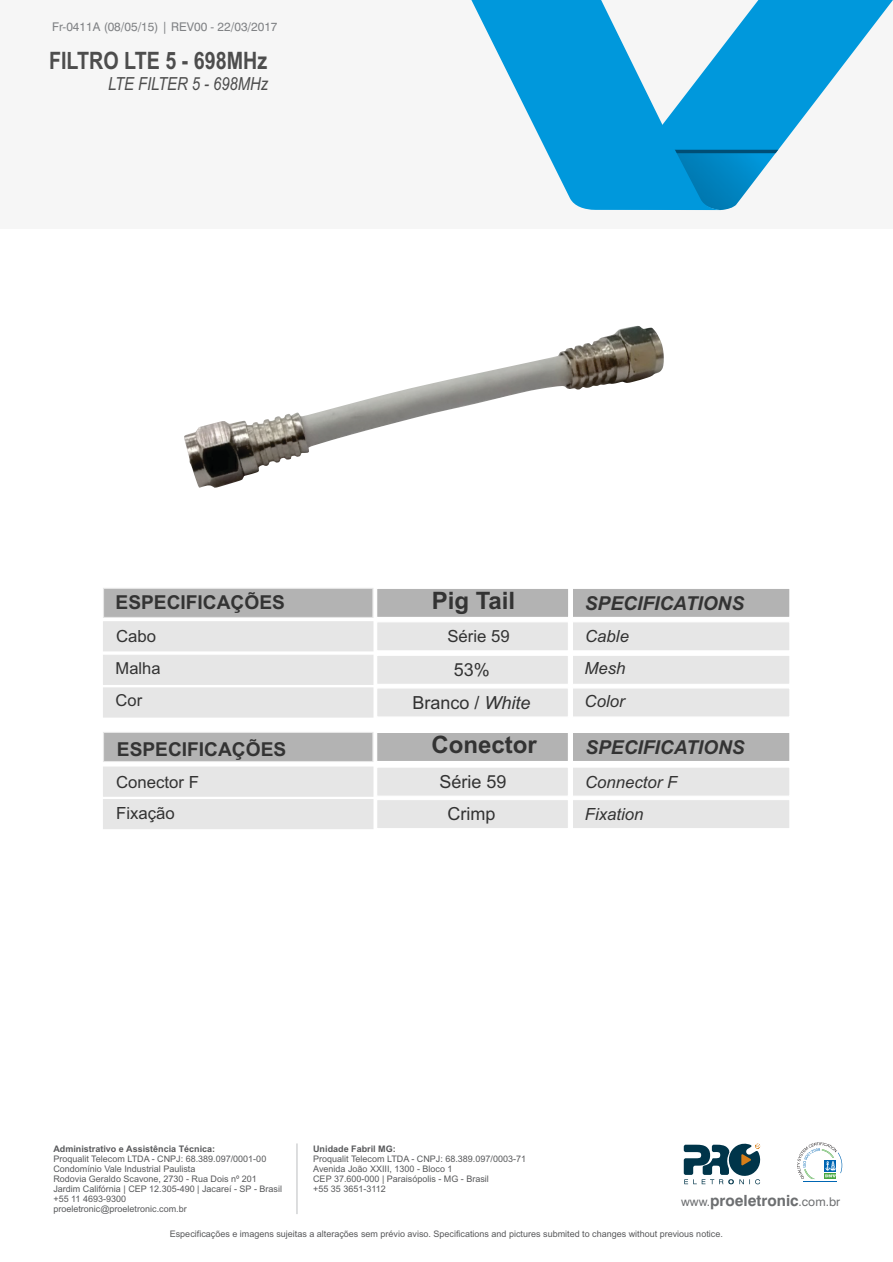
<style>
.page{position:relative;width:893px;height:1262px;background:#fff}
.page>*{position:absolute;margin:0;border:0;box-sizing:border-box;transform-origin:0 0}
.t1{font:700 24px "Arial Narrow";color:#4d4d4d}
.t2{font:700 24px "Arial";color:#333}
.t3{font:700 19.2px "Arial";color:#333}
.t4{font:italic 700 19.2px "Arial";color:#333}
.t5{font:18px/33px "Arial";color:#333;text-align:center}
.t6{font:italic 18px "Arial Narrow";color:#4d4d4d}
.t7{font:italic 16.8px/32.4px "Arial";color:#333}
.t8{font:16.8px/30.9px "Arial";color:#333}
.t9{font:16.5px/32.7px "Arial";color:#333}
.t10{font:700 15.45px "Swiss 721 BT";color:#6d6f71}
.t11{font:12px "Swiss 721 BT";color:#808285}
.t12{font:9px/10.1px "Arial";color:#58595b}
.t13{font:700 9px "Arial";color:#58595b}
.s1{font-style:italic}
.s2{font-weight:400;font-size:12.15px}
</style>
<div class="page">
<img style="left:186px;top:326px;width:477px;height:134px">
<svg style="left:103px;top:732px;width:687px;height:97px"></svg>
<svg style="left:103px;top:588px;width:687px;height:130px"></svg>
<div style="left:0;top:0;width:893px;height:228px;background:#f6f6f6"></div>
<hr style="left:296px;top:1143px;width:1px;height:71px;background:#bcbec0">
<svg style="left:683px;top:1143px;width:78px;height:41px"></svg>
<hr style="left:803px;top:1181px;width:33px;height:1px;background:#0066b3">
<svg style="left:797px;top:1142px;width:45px;height:37px"></svg>
<svg style="left:720px;top:0;width:172px;height:210px;fill:#0098dc"></svg>
<svg style="left:471px;top:0;width:249px;height:210px;fill:#0098dc"></svg>
<h3 class="t11" style="left:52px;top:22px;width:227px">Fr-0411A (08/05/15) | REV00 - 22/03/2017</h3>
<h1 class="t1" style="left:49px;top:51px;width:220px">FILTRO LTE 5 - 698MHz</h1>
<h3 class="t6" style="left:108px;top:77px;width:161px">LTE FILTER 5 - 698MHz</h3>
<h1 class="t2" style="left:431px;top:591px;width:85px">Pig Tail</h1>
<h2 class="t3" style="left:116px;top:595px;width:171px">ESPECIFICAÇÕES</h2>
<h2 class="t4" style="left:585px;top:596px;width:161px">SPECIFICATIONS</h2>
<h3 class="t8" style="left:447px;top:622px;width:64px">Série 59</h3>
<h3 class="t8" style="left:116px;top:622px;width:42px">Cabo</h3>
<h3 class="t7" style="left:585px;top:622px;width:45px">Cable</h3>
<h3 class="t9" style="left:116px;top:653px;width:46px">Malha<br>Cor</h3>
<h3 class="t5" style="left:412px;top:654px;width:120px">53%<br>Branco / <span class="s1">White</span></h3>
<h3 class="t7" style="left:584px;top:653px;width:42px">Mesh<br>Color</h3>
<h1 class="t2" style="left:431px;top:735px;width:107px">Conector</h1>
<h2 class="t3" style="left:117px;top:741px;width:171px">ESPECIFICAÇÕES</h2>
<h2 class="t4" style="left:585px;top:740px;width:161px">SPECIFICATIONS</h2>
<h3 class="t8" style="left:116px;top:768px;width:84px">Conector F<br>Fixação</h3>
<h3 class="t5" style="left:439px;top:767px;width:69px">Série 59</h3>
<h3 class="t5" style="left:447px;top:799px;width:49px">Crimp</h3>
<h3 class="t7" style="left:585px;top:767px;width:94px">Connector F<br>Fixation</h3>
<p class="t13" style="left:53px;top:1145px;width:163px">Administrativo e Assistência Técnica:</p>
<p class="t12" style="left:53px;top:1154px;width:230px">Proqualit Telecom LTDA - CNPJ: 68.389.097/0001-00<br>Condomínio Vale Industrial Paulista<br>Rodovia Geraldo Scavone, 2730 - Rua Dois nº 201<br>Jardim Califórnia | CEP 12.305-490 | Jacareí - SP - Brasil +55 11 4693-9300<br>proeletronic@proeletronic.com.br</p>
<p class="t13" style="left:313px;top:1145px;width:84px">Unidade Fabril MG:</p>
<p class="t12" style="left:313px;top:1154px;width:214px">Proqualit Telecom LTDA - CNPJ: 68.389.097/0003-71<br>Avenida João XXIII, 1300 - Bloco 1<br>CEP 37.600-000 | Paraisópolis - MG - Brasil<br>+55 35 3651-3112</p>
<p class="t12" style="left:170px;top:1229px;width:554px">Especificações e imagens sujeitas a alterações sem prévio aviso. Specifications and pictures submited to changes without previous notice.</p>
<h3 class="t10" style="left:681px;top:1194px;width:160px"><span class="s2">www.</span>proeletronic<span class="s2">.com.br</span></h3>
</div>
